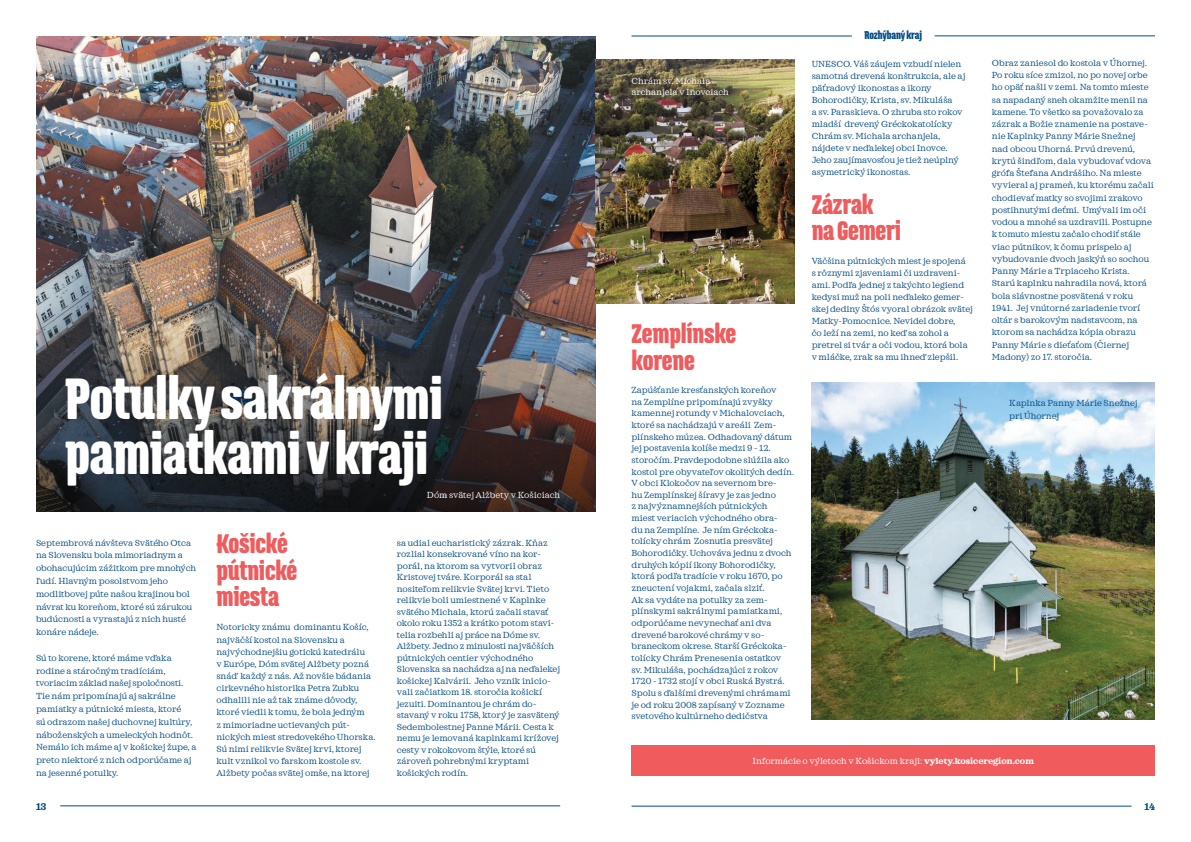
<style>
.page{position:relative;width:1191px;height:842px;background:#fff}
.page>*{position:absolute;margin:0;border:0;box-sizing:border-box;transform-origin:0 0}
.t1{font:900 51.2px/55px "Triump";letter-spacing:-.01em;color:#fff;scale:.8 1}
.t2{font:900 23.8px/26.6px "Triump";letter-spacing:-.01em;color:#f05c5e;scale:.8 1}
.t3{font:900 10px "Triump";letter-spacing:-.01em;color:#004b87;scale:.8 1}
.t4{font:700 10px "Sagona";color:#004b87}
.t5{font:9px/11.7px "Sagona";color:#004b87}
.t6{font:9px/11.5px "Sagona";color:#fff}
.s1{font-weight:700}
</style>
<div class="page">
<img style="left:36px;top:36px;width:559px;height:256px">
<img style="left:36px;top:292px;width:559px;height:220px">
<hr style="left:631px;top:806px;width:500px;height:1px;background:#004b87">
<hr style="left:60px;top:806px;width:500px;height:1px;background:#004b87">
<hr style="left:631px;top:36px;width:221px;height:1px;background:#004b87">
<hr style="left:934px;top:36px;width:221px;height:1px;background:#004b87">
<div style="left:631px;top:745px;width:524px;height:31px;background:#f05c5e"></div>
<img style="left:595px;top:60px;width:199px;height:243px">
<img style="left:811px;top:383px;width:344px;height:336px">
<h1 class="t1" style="left:65px;top:370px;width:473px">Potulky sakrálnymi pamiatkami v kraji</h1>
<p class="t5" style="left:36px;top:536px;width:162px;line-height:12.8px">Septembrová návšteva Svätého Otca na Slovensku bola mimoriadnym a obohacujúcim zážitkom pre mnohých ľ udí. Hlavným posolstvom jeho modlitbovej púte našou krajinou bol návrat ku koreňom, ktoré sú zárukou budúcnosti a vyrastajú z nich husté konáre nádeje.</p>
<p class="t5" style="left:36px;top:651px;width:162px;line-height:12.8px">Sú to korene, ktoré máme vďaka rodine a stáročným tradíciám, tvoriacim základ našej spoločnosti.<br>Tie nám pripomínajú aj sakrálne pamiatky a pútnické miesta, ktoré<br>sú odrazom našej duchovnej kultúry, náboženských a umeleckých hodnôt.<br>Nemálo ich máme aj v košickej župe, a preto niektoré z nich odporúčame aj na jesenné potulky.</p>
<h2 class="t2" style="left:216px;top:529px;width:103px">Košické pútnické miesta</h2>
<p class="t5" style="left:216px;top:621px;width:161px;line-height:12.1px">Notoricky známu dominantu Košíc, najväčší kostol na Slovensku a najvýchodnejšiu gotickú katedrálu<br>v Európe, Dóm svätej Alžbety pozná snáď každý z nás. Až novšie bádania cirkevného historika Petra Zubku odhalili nie až tak známe dôvody, ktoré viedli k tomu, že bola jedným<br>z mimoriadne uctievaných pút&shy;nických miest stredovekého Uhorska.<br>Sú nimi relikvie Svätej krvi, ktorej kult vznikol vo farskom kostole sv.<br>Alžbety počas svätej omše, na ktorej</p>
<p class="t6" style="left:427px;top:489px;width:135px">Dóm svätej Alžbety v Košiciach</p>
<p class="t5" style="left:397px;top:537px;width:165px">sa udial eucharistický zázrak. Kňaz rozlial konsekrované víno na kor&shy;porál, na ktorom sa vytvoril obraz Kristovej tváre. Korporál sa stal nositeľom relikvie Svätej krvi. Tieto relikvie boli umiestnené v Kaplnke svätého Michala, ktorú začali stavať okolo roku 1352 a krátko potom stavi&shy;telia rozbehli aj práce na Dóme sv.<br>Alžbety. Jedno z minulosti najväčších pútnických centier východného Slovenska sa nachádza aj na neďalekej košickej Kalvárii. Jeho vznik inicio&shy;vali začiatkom 18. storočia košickí jezuiti. Dominantou je chrám do&shy;stavaný v roku 1758, ktorý je zasvätený Sedembolestnej Panne Márii. Cesta k nemu je lemovaná kaplnkami krížovej cesty v rokokovom štýle, ktoré sú zároveň pohrebnými kryptami košických rodín.</p>
<p class="t6" style="left:631px;top:75px;width:99px">Chrám sv. Michala archanjela v Inovciach</p>
<h2 class="t2" style="left:631px;top:320px;width:132px;line-height:26.1px">Zemplínske korene</h2>
<p class="t5" style="left:631px;top:384px;width:164px">Zapúšťanie kresťanských koreňov<br>na Zemplíne pripomínajú zvyšky kamennej rotundy v Michalovciach, ktoré sa nachádzajú v areáli Zem&shy;plínskeho múzea. Odhadovaný dátum jej postavenia kolíše medzi 9 - 12. storočím. Pravdepodobne slúžila ako kostol pre obyvateľov okolitých dedín.<br>V obci Klokočov na severnom bre-<br>hu Zemplínskej šíravy je zas jedno<br>z najvýznamnejších pútnických<br>miest veriacich východného obra-<br>du na Zemplíne. Je ním Gréckoka&shy;tolícky chrám Zosnutia presvätej Bohorodičky. Uchováva jednu z dvoch druhých kópií ikony Bohorodičky, ktorá podľa tradície v roku 1670, po zneuctení vojakmi, začala slziť.<br>Ak sa vydáte na potulky za zem&shy;plínskymi sakrálnymi pamiatkami, odporúčame nevynechať ani dva drevené barokové chrámy v so&shy;braneckom okrese. Starší Gréckoka&shy;tolícky Chrám Prenesenia ostatkov<br>sv. Mikuláša, pochádzajúci z rokov 1720 - 1732 stojí v obci Ruská Bystrá.<br>Spolu s ďalšími drevenými chrámami je od roku 2008 zapísaný v Zozname svetového kultúrneho dedičstva</p>
<p class="t3" style="left:864px;top:28px;width:74px">Rozhýbaný kraj</p>
<p class="t5" style="left:811px;top:58px;width:155px;line-height:12px">UNESCO. Váš záujem vzbudí nielen samotná drevená konštrukcia, ale aj päťradový ikonostas a ikony<br>Bohorodičky, Krista, sv. Mikuláša<br>a sv. Paraskieva. O zhruba sto rokov mladší drevený Gréckokatolícky<br>Chrám sv. Michala archanjela, nájdete v neďalekej obci Inovce.<br>Jeho zaujímavosťou je tiež neúplný asymetrický ikonostas.</p>
<h2 class="t2" style="left:811px;top:190px;width:113px">Zázrak na Gemeri</h2>
<p class="t5" style="left:811px;top:255px;width:163px;line-height:12px">Väčšina pútnických miest je spojená<br>s rôznymi zjaveniami či uzdraveni&shy;ami. Podľa jednej z takýchto legiend kedysi muž na poli neďaleko gemer&shy;skej dediny Štós vyoral obrázok svätej Matky-Pomocnice. Nevidel dobre,<br>čo leží na zemi, no keď sa zohol a pretrel si tvár a oči vodou, ktorá bola v mláčke, zrak sa mu ihneď zlepšil.</p>
<p class="t5" style="left:991px;top:57px;width:164px;line-height:12.2px">Obraz zaniesol do kostola v Úhornej.<br>Po roku síce zmizol, no po novej orbe ho opäť našli v zemi. Na tomto mieste sa napadaný sneh okamžite menil na kamene. To všetko sa považovalo za zázrak a Božie znamenie na postave&shy;nie Kaplnky Panny Márie Snežnej nad obcou Uhorná. Prvú drevenú, krytú šindľom, dala vybudovať vdova grófa Štefana Andrášiho. Na mieste vyvieral aj prameň, ku ktorému začali chodievať matky so svojimi zrakovo postihnutými deťmi. Umývali im oči vodou a mnohé sa uzdravili. Postupne k tomuto miestu začalo chodiť stále viac pútnikov, k čomu prispelo aj vybudovanie dvoch jaskýň so sochou Panny Márie a Trpiaceho Krista.<br>Starú kaplnku nahradila nová, ktorá bola slávnostne posvätená v roku 1941. Jej vnútorné zariadenie tvorí oltár s barokovým nadstavcom, na ktorom sa nachádza kópia obrazu Panny Márie s dieťaťom (Čiernej Madony) zo 17. storočia.</p>
<p class="t5" style="left:1009px;top:396px;width:130px;line-height:13px">Kaplnka Panny Márie Snežnej pri Úhornej</p>
<p class="t6" style="left:752px;top:755px;width:283px">Informácie o výletoch v Košickom kraji: <span class="s1">vylety.kosiceregion.com</span></p>
<p class="t4" style="left:36px;top:800px;width:12px">13</p>
<p class="t4" style="left:1144px;top:800px;width:12px">14</p>
</div>
